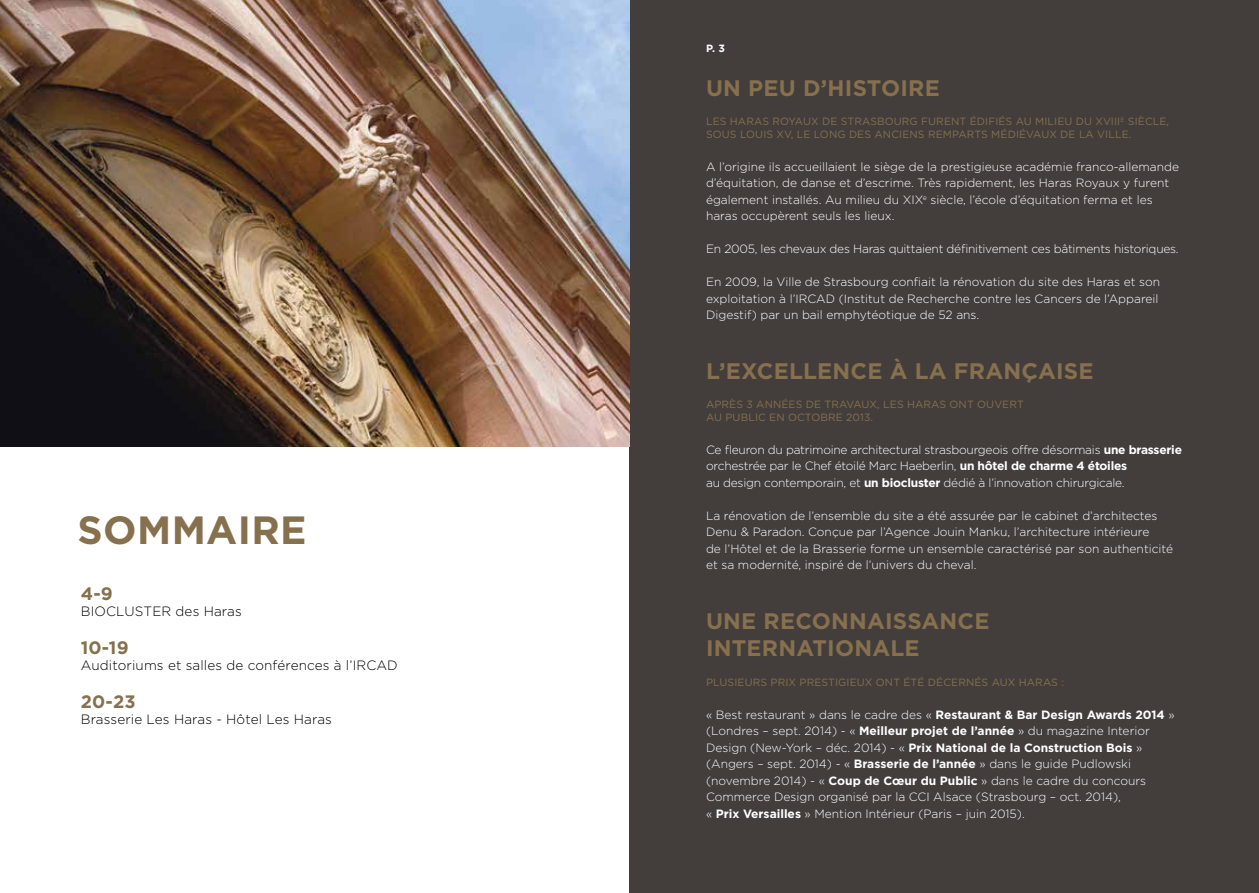
<style>
.page{position:relative;width:1259px;height:893px;background:#fff}
.page>*{position:absolute;margin:0;border:0;box-sizing:border-box;transform-origin:0 0}
.t1{font:700 39.3px "Gotham";letter-spacing:.01em;color:#86704d}
.t2{font:700 22.5px/27px "Gotham";letter-spacing:.01em;color:#86704d}
.t3{font:700 18px "Gotham";letter-spacing:.01em;color:#86704d}
.t4{font:300 13.5px "Gotham";letter-spacing:.01em;color:#000}
.t5{font:300 12px/16.5px "Gotham";color:#fff}
.t6{font:300 12px/16.5px "Gotham";letter-spacing:-.02em;color:#fff}
.t7{font:10.5px/12.6px "Gotham";letter-spacing:.01em;color:#86704d}
.t8{font:700 10.5px "Gotham";color:#fff}
.s1{font-weight:700}
</style>
<div class="page">
<div style="left:629px;top:0;width:630px;height:893px;background:#433e3c"></div>
<img style="left:0;top:0;width:629px;height:446px">
<h1 class="t1" style="left:78px;top:504px;width:230px">SOMMAIRE</h1>
<h3 class="t3" style="left:81px;top:581px;width:34px">4-9</h3>
<p class="t4" style="left:81px;top:603px;width:162px">BIOCLUSTER des Haras</p>
<h3 class="t3" style="left:81px;top:635px;width:49px">10-19</h3>
<p class="t4" style="left:81px;top:657px;width:318px">Auditoriums et salles de conférences à l’IRCAD</p>
<h3 class="t3" style="left:81px;top:689px;width:56px">20-23</h3>
<p class="t4" style="left:81px;top:711px;width:253px">Brasserie Les Haras - Hôtel Les Haras</p>
<p class="t8" style="left:706px;top:41px;width:20px">P. 3</p>
<h2 class="t2" style="left:706px;top:74px;width:235px">UN PEU D’HISTOIRE</h2>
<p class="t7" style="left:706px;top:115px;width:464px">LES HARAS ROYAUX DE STRASBOURG FURENT ÉDIFIÉS AU MILIEU DU XVIII<sup>E</sup> SIÈCLE,<br>SOUS LOUIS XV, LE LONG DES ANCIENS REMPARTS MÉDIÉVAUX DE LA VILLE.</p>
<p class="t5" style="left:706px;top:158px;width:474px">A l’origine ils accueillaient le siège de la prestigieuse académie franco-allemande d’équitation, de danse et d’escrime. Très rapidement, les Haras Royaux y furent également installés. Au milieu du XIX<sup>e</sup> siècle, l’école d’équitation ferma et les haras occupèrent seuls les lieux.</p>
<p class="t6" style="left:706px;top:240px;width:474px">En 2005, les chevaux des Haras quittaient définitivement ces bâtiments historiques.</p>
<p class="t5" style="left:706px;top:273px;width:455px">En 2009, la Ville de Strasbourg confiait la rénovation du site des Haras et son exploitation à l’IRCAD (Institut de Recherche contre les Cancers de l’Appareil<br>Digestif) par un bail emphytéotique de 52 ans.</p>
<h2 class="t2" style="left:706px;top:358px;width:389px">L’EXCELLENCE À LA FRANÇAISE</h2>
<p class="t7" style="left:706px;top:398px;width:319px">APRÈS 3 ANNÉES DE TRAVAUX, LES HARAS ONT OUVERT<br>AU PUBLIC EN OCTOBRE 2013.</p>
<p class="t6" style="left:706px;top:441px;width:477px">Ce fleuron du patrimoine architectural strasbourgeois offre désormais <span class="s1">une brasserie </span>orchestrée par le Chef étoilé Marc Haeberlin, <span class="s1">un hôtel de charme 4 étoiles<br></span>au design contemporain, et <span class="s1">un biocluster</span> dédié à l’innovation chirurgicale.</p>
<p class="t5" style="left:706px;top:507px;width:469px">La rénovation de l’ensemble du site a été assurée par le cabinet d’architectes Denu &amp; Paradon. Conçue par l’Agence Jouin Manku, l’architecture intérieure<br>de l’Hôtel et de la Brasserie forme un ensemble caractérisé par son authenticité et sa modernité, inspiré de l’univers du cheval.</p>
<h2 class="t2" style="left:706px;top:608px;width:285px">UNE RECONNAISSANCE<br>INTERNATIONALE</h2>
<p class="t7" style="left:706px;top:675px;width:359px">PLUSIEURS PRIX PRESTIGIEUX ONT ÉTÉ DÉCERNÉS AUX HARAS :</p>
<p class="t5" style="left:706px;top:706px;width:470px">« Best restaurant » dans le cadre des « <span class="s1">Restaurant &amp; Bar Design Awards 2014</span> » (Londres – sept. 2014) - « <span class="s1">Meilleur projet de l’année</span> » du magazine Interior Design (New-York – déc. 2014) - « <span class="s1">Prix National de la Construction Bois</span> » (Angers – sept. 2014) - « <span class="s1">Brasserie de l’année</span> » dans le guide Pudlowski (novembre 2014) - « <span class="s1">Coup de Cœur du Public</span> » dans le cadre du concours Commerce Design organisé par la CCI Alsace (Strasbourg – oct. 2014),<br>« <span class="s1">Prix Versailles</span> » Mention Intérieur (Paris – juin 2015).</p>
</div>
